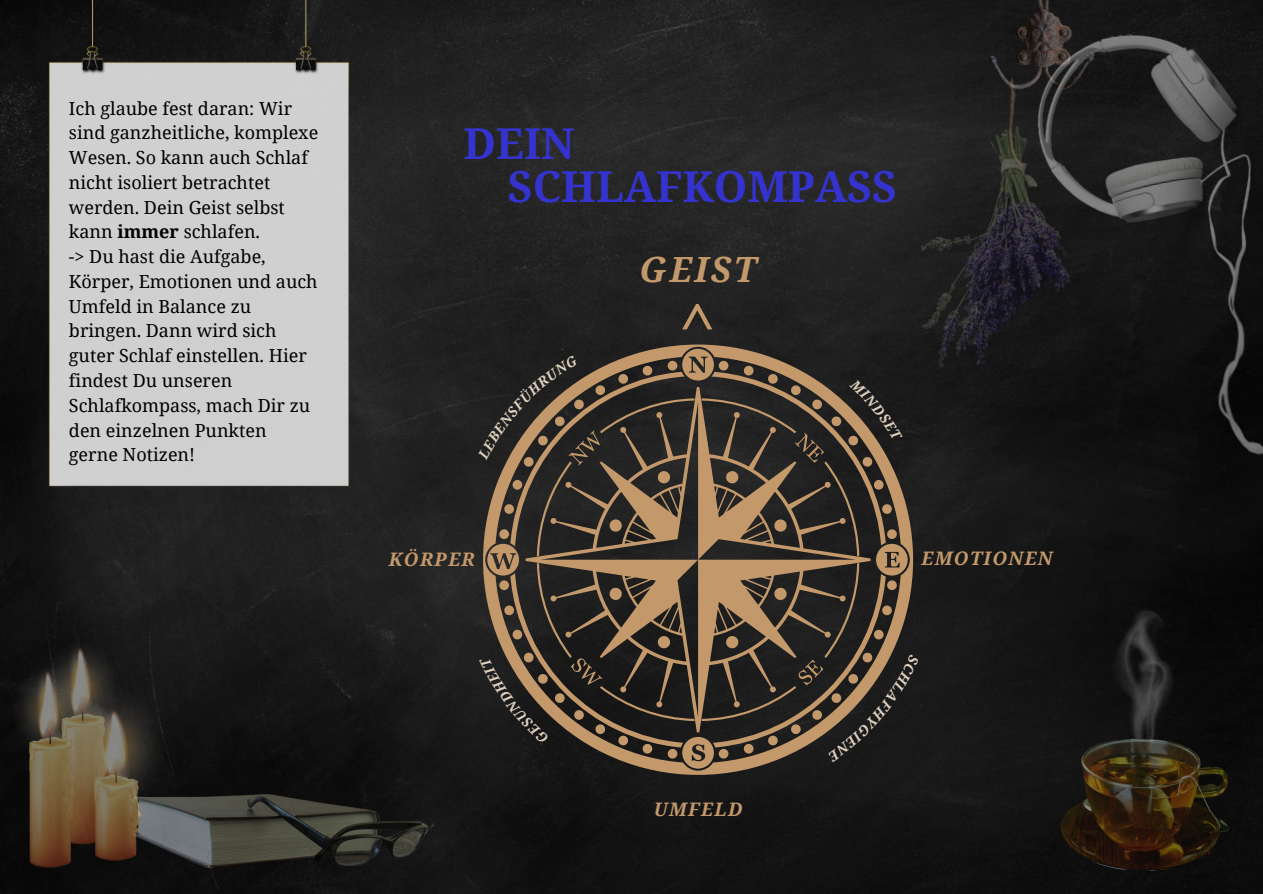
<style>
.page{position:relative;width:1263px;height:894px;background:#fff}
.page>*{position:absolute;margin:0;border:0;box-sizing:border-box;transform-origin:0 0}
.t1{font:700 59.4px "Noto Serif";color:#c3996b}
.t2{font:700 42.6px "Noto Serif";color:#3533cd}
.t3{font:italic 700 34.65px "Noto Serif";letter-spacing:.075em;color:#c3996b}
.t4{font:italic 700 18.6px "Noto Serif";letter-spacing:.075em;color:#c3996b}
.t5{font:18px/24.8px "Noto Serif";color:#000}
.s1{font-weight:700}
</style>
<div class="page">
<img style="left:0;top:0;width:1263px;height:893px">
<img style="left:871px;top:112px;width:158px;height:283px">
<img style="left:985px;top:112px;width:44px;height:72px">
<img style="left:1111px;top:608px;width:65px;height:115px">
<img style="left:1032px;top:723px;width:206px;height:163px">
<img style="left:172px;top:778px;width:263px;height:89px">
<img style="left:6px;top:635px;width:166px;height:232px">
<img style="left:981px;top:0;width:130px;height:112px">
<img style="left:1029px;top:21px;width:234px;height:454px">
<svg style="left:483px;top:344px;width:430px;height:430px;fill:#1c1c1c"></svg>
<img style="left:0;top:0;width:451px;height:608px">
<svg style="left:478px;top:354px;width:441px;height:407px"></svg>
<p class="t5" style="left:69px;top:95px;width:251px">Ich glaube fest daran: Wir sind ganzheitliche, komplexe<br>Wesen. So kann auch Schlaf nicht isoliert betrachtet werden. Dein Geist selbst kann <span class="s1">immer</span> schlafen.</p>
<p class="t5" style="left:69px;top:244px;width:250px">-&gt; Du hast die Aufgabe,<br>Körper, Emotionen und auch<br>Umfeld in Balance zu bringen. Dann wird sich guter Schlaf einstellen. Hier findest Du unseren<br>Schlafkompass, mach Dir zu den einzelnen Punkten gerne Notizen!</p>
<p class="t2" style="left:464px;top:114px;width:113px">DEIN</p>
<p class="t2" style="left:508px;top:156px;width:391px">SCHLAFKOMPASS</p>
<p class="t3" style="left:639px;top:245px;width:119px">GEIST</p>
<p class="t1" style="left:655px;top:333px;width:35px;rotate:-90deg">&gt;</p>
<p class="t4" style="left:389px;top:546px;width:88px">KÖRPER</p>
<p class="t4" style="left:921px;top:545px;width:132px">EMOTIONEN</p>
<p class="t4" style="left:654px;top:795px;width:90px">UMFELD</p>
</div>
